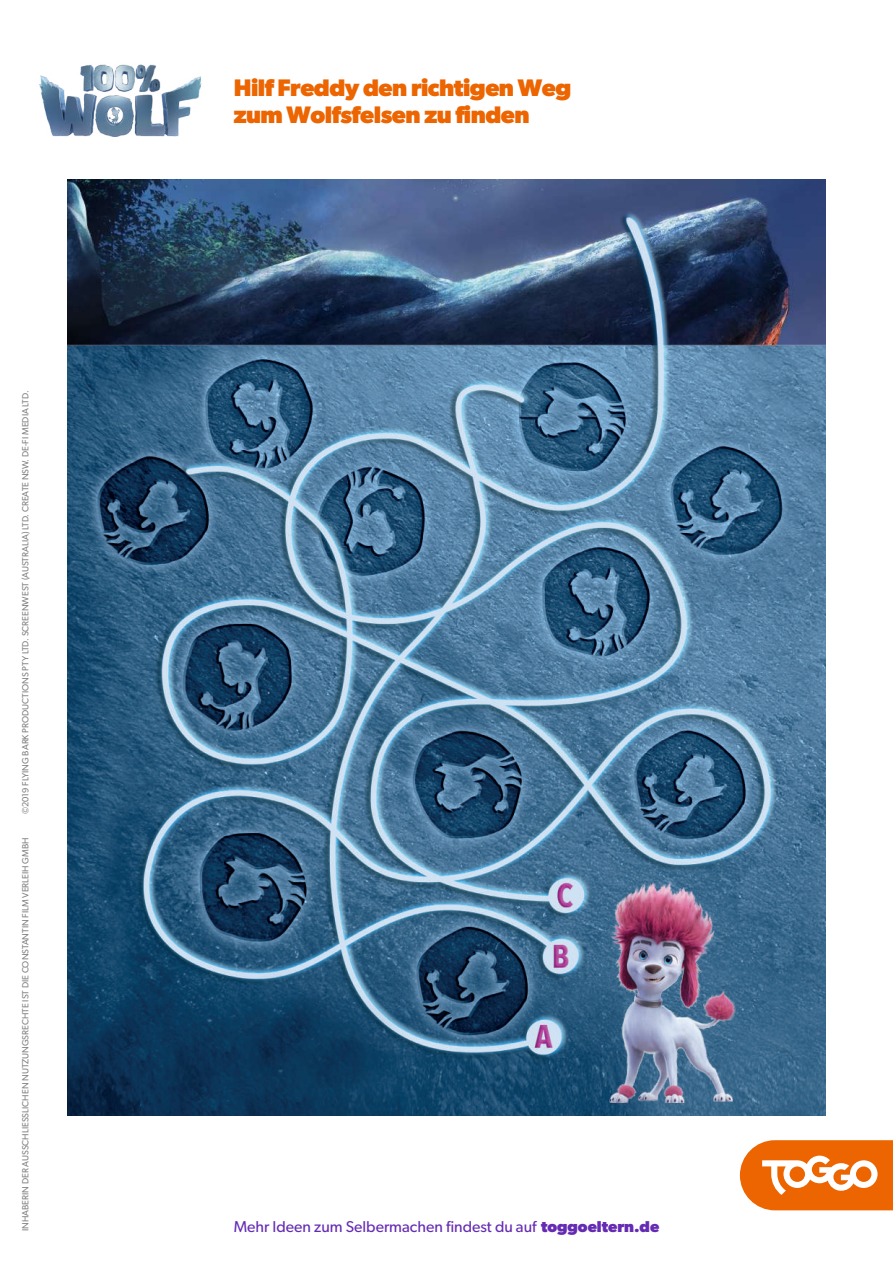
<style>
.page{position:relative;width:893px;height:1263px;background:#fff}
.page>*{position:absolute;margin:0;border:0;box-sizing:border-box;transform-origin:0 0}
.t1{font:700 24px/27px "Gibson";letter-spacing:-.02em;color:#ec6500}
.t2{font:15.75px "Gibson";color:#652cb3}
.t3{font:9px "Gibson";color:#808080}
.s1{font-weight:700}
</style>
<div class="page">
<img style="left:39px;top:64px;width:163px;height:73px">
<img style="left:67px;top:179px;width:759px;height:23px">
<img style="left:67px;top:202px;width:759px;height:914px">
<img style="left:485px;top:872px;width:292px;height:230px">
<svg style="left:740px;top:1140px;width:153px;height:70px"></svg>
<p class="t3" style="left:20px;top:814px;width:425px;rotate:-90deg">©2019 FLYING BARK PRODUCTIONS PTY LTD. SCREENWEST (AUSTRALIA) LTD. CREATE NSW. DE-FI MEDIA LTD.</p>
<p class="t3" style="left:20px;top:1231px;width:395px;rotate:-90deg">INHABERIN DER AUSSCHLIESSLICHEN NUTZUNGSRECHTE IST DIE CONSTANTIN FILM VERLEIH GMBH</p>
<h1 class="t1" style="left:234px;top:73px;width:339px">Hilf Freddy den richtigen Weg zum Wolfsfelsen zu finden</h1>
<h2 class="t2" style="left:234px;top:1217px;width:427px">Mehr Ideen zum Selbermachen findest du auf <span class="s1">toggoeltern.de</span></h2>
</div>
